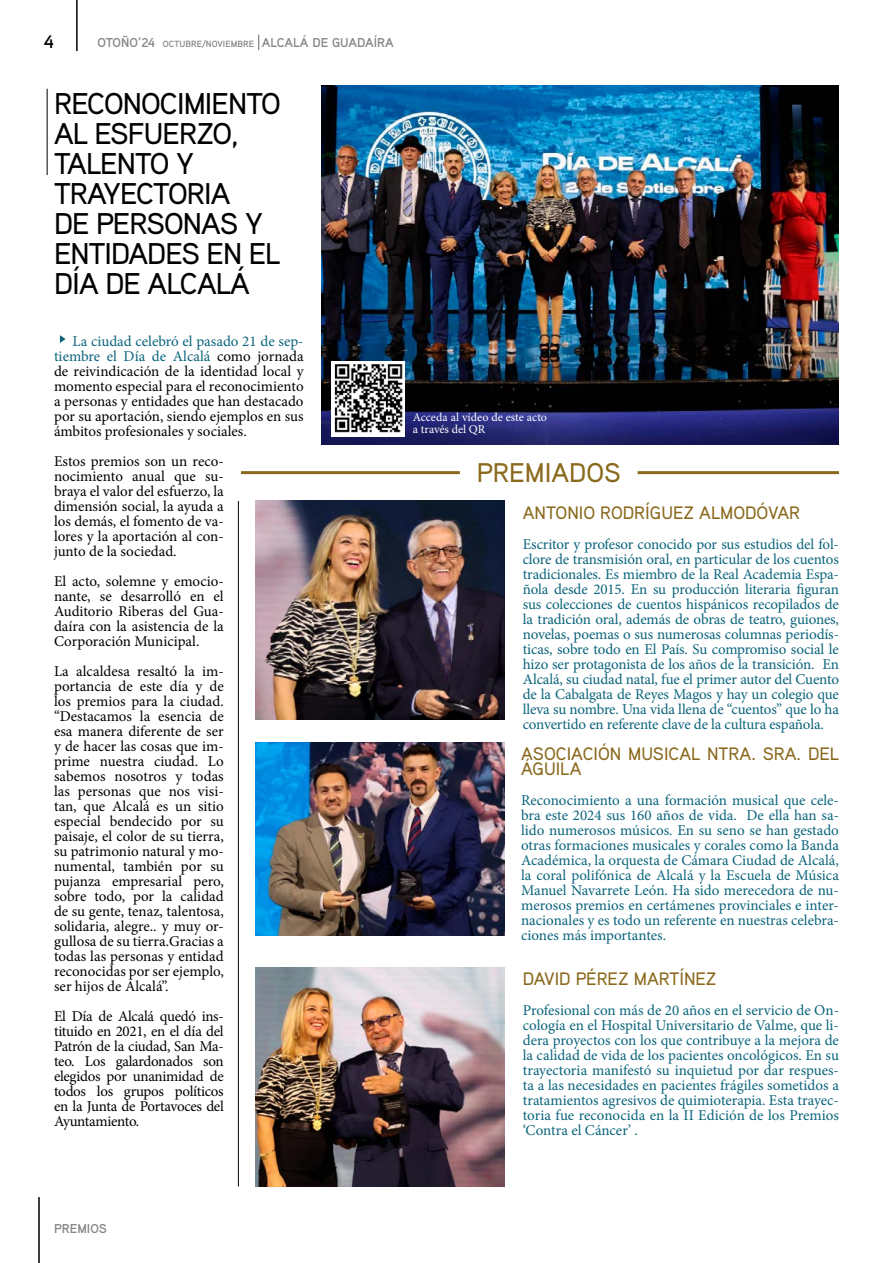
<style>
.page{position:relative;width:893px;height:1263px;background:#fff}
.page>*{position:absolute;margin:0;border:0;box-sizing:border-box;transform-origin:0 0}
.t1{font:500 30px/30px "Aaux Pro";letter-spacing:-.03em;color:#000}
.t2{font:500 27px "Aaux Pro";color:#8a691d}
.t3{font:500 18px/15px "Aaux Pro";color:#8a691d}
.t4{font:700 18px "Aaux Pro";color:#000}
.t5{font:15px/15px "Minion Pro";letter-spacing:-.005em;color:#0b647c;text-align:justify}
.t6{font:15px/15px "Minion Pro";color:#000;text-align:justify}
.t7{font:700 12.9px "Aaux Pro";color:#878787}
.t8{font:12px/12px "Minion Pro";color:#fff}
.s1{font-size:9px}
.s2{color:#0b647c}
</style>
<div class="page">
<hr style="left:38px;top:1197px;width:2px;height:66px;background:#000">
<hr style="left:76px;top:0;width:2px;height:51px;background:#000">
<svg style="left:60px;top:335px;width:6px;height:8px"></svg>
<img style="left:255px;top:967px;width:250px;height:219px">
<img style="left:255px;top:742px;width:250px;height:194px">
<img style="left:322px;top:85px;width:517px;height:359px">
<hr style="left:241px;top:471px;width:219px;height:3px;background:#8a691d">
<hr style="left:638px;top:471px;width:201px;height:3px;background:#8a691d">
<hr style="left:238px;top:501px;width:1px;height:685px;background:#000">
<hr style="left:47px;top:89px;width:1px;height:86px;background:#000">
<svg style="left:258px;top:35px;width:1px;height:15px"></svg>
<img style="left:255px;top:501px;width:250px;height:219px">
<img style="left:332px;top:361px;width:72px;height:75px">
<p class="t4" style="left:44px;top:30px;width:12px">4</p>
<p class="t7" style="left:98px;top:35px;width:298px">OTOÑO’24 <span class="s1">OCTUBRE/NOVIEMBRE</span> ALCALÁ DE GUADAÍRA</p>
<h1 class="t1" style="left:54px;top:88px;width:228px">RECONOCIMIENTO<br>AL ESFUERZO,<br>TALENTO Y<br>TRAYECTORIA<br>DE PERSONAS Y<br>ENTIDADES EN EL<br>DÍA DE ALCALÁ</h1>
<p class="t6" style="left:54px;top:334px;width:251px;text-indent:19px"><span class="s2">La ciudad celebró el pasado 21 de sep&shy;tiembre el Día de Alcalá</span> como jornada de reivindicación de la identidad local y momento especial para el reconocimiento a personas y entidades que han destacado por su aportación, siendo ejemplos en sus ámbitos profesionales y sociales.</p>
<p class="t6" style="left:54px;top:454px;width:171px">Estos premios son un reco&shy;nocimiento anual que su&shy;braya el valor del esfuerzo, la dimensión social, la ayuda a los demás, el fomento de va&shy;lores y la aportación al con&shy;junto de la sociedad.</p>
<p class="t6" style="left:54px;top:574px;width:171px">El acto, solemne y emocio&shy;nante, se desarrolló en el Auditorio Riberas del Gua&shy;daíra con la asistencia de la Corporación Municipal.</p>
<p class="t6" style="left:54px;top:664px;width:171px">La alcaldesa resaltó la im&shy;portancia de este día y de los premios para la ciudad. “Destacamos la esencia de esa manera diferente de ser y de hacer las cosas que im&shy;prime nuestra ciudad. Lo sabemos nosotros y todas las personas que nos visi&shy;tan, que Alcalá es un sitio especial bendecido por su paisaje, el color de su tierra, su patrimonio natural y mo&shy;numental, también por su pujanza empresarial pero, sobre todo, por la calidad de su gente, tenaz, talentosa, solidaria, alegre.. y muy or&shy;gullosa de su tierra.Gracias a todas las personas y entidad reconocidas por ser ejemplo, ser hijos de Alcalá”.</p>
<p class="t6" style="left:54px;top:1009px;width:171px">El Día de Alcalá quedó ins&shy;tituido en 2021, en el día del Patrón de la ciudad, San Ma&shy;teo. Los galardonados son elegidos por unanimidad de todos los grupos políticos en la Junta de Portavoces del Ayuntamiento.</p>
<p class="t8" style="left:413px;top:411px;width:136px">Acceda al vídeo de este acto a través del QR</p>
<h2 class="t2" style="left:477px;top:456px;width:146px">PREMIADOS</h2>
<p class="t3" style="left:523px;top:504px;width:279px">ANTONIO RODRÍGUEZ ALMODÓVAR</p>
<p class="t5" style="left:523px;top:536px;width:318px">Escritor y profesor conocido por sus estudios del fol&shy;clore de transmisión oral, en particular de los cuentos tradicionales. Es miembro de la Real Academia Espa&shy;ñola desde 2015. En su producción literaria figuran sus colecciones de cuentos hispánicos recopilados de la tradición oral, además de obras de teatro, guiones, novelas, poemas o sus numerosas columnas periodís&shy;ticas, sobre todo en El País. Su compromiso social le hizo ser protagonista de los años de la transición. En Alcalá, su ciudad natal, fue el primer autor del Cuento de la Cabalgata de Reyes Magos y hay un colegio que lleva su nombre. Una vida llena de “cuentos” que lo ha convertido en referente clave de la cultura española.</p>
<p class="t3" style="left:521px;top:746px;width:319px">ASOCIACIÓN MUSICAL NTRA. SRA. DEL<br>ÁGUILA</p>
<p class="t5" style="left:521px;top:793px;width:319px">Reconocimiento a una formación musical que cele&shy;bra este 2024 sus 160 años de vida. De ella han sa&shy;lido numerosos músicos. En su seno se han gestado otras formaciones musicales y corales como la Banda Académica, la orquesta de Cámara Ciudad de Alcalá, la coral polifónica de Alcalá y la Escuela de Música Manuel Navarrete León. Ha sido merecedora de nu&shy;merosos premios en certámenes provinciales e inter&shy;nacionales y es todo un referente en nuestras celebra&shy;ciones más importantes.</p>
<p class="t3" style="left:523px;top:971px;width:195px">DAVID PÉREZ MARTÍNEZ</p>
<p class="t5" style="left:523px;top:1003px;width:318px">Profesional con más de 20 años en el servicio de On&shy;cología en el Hospital Universitario de Valme, que li&shy;dera proyectos con los que contribuye a la mejora de la calidad de vida de los pacientes oncológicos. En su trayectoria manifestó su inquietud por dar respues&shy;ta a las necesidades en pacientes frágiles sometidos a tratamientos agresivos de quimioterapia. Esta trayec&shy;toria fue reconocida en la II Edición de los Premios ‘Contra el Cáncer’ .</p>
<p class="t7" style="left:54px;top:1220px;width:55px">PREMIOS</p>
</div>
